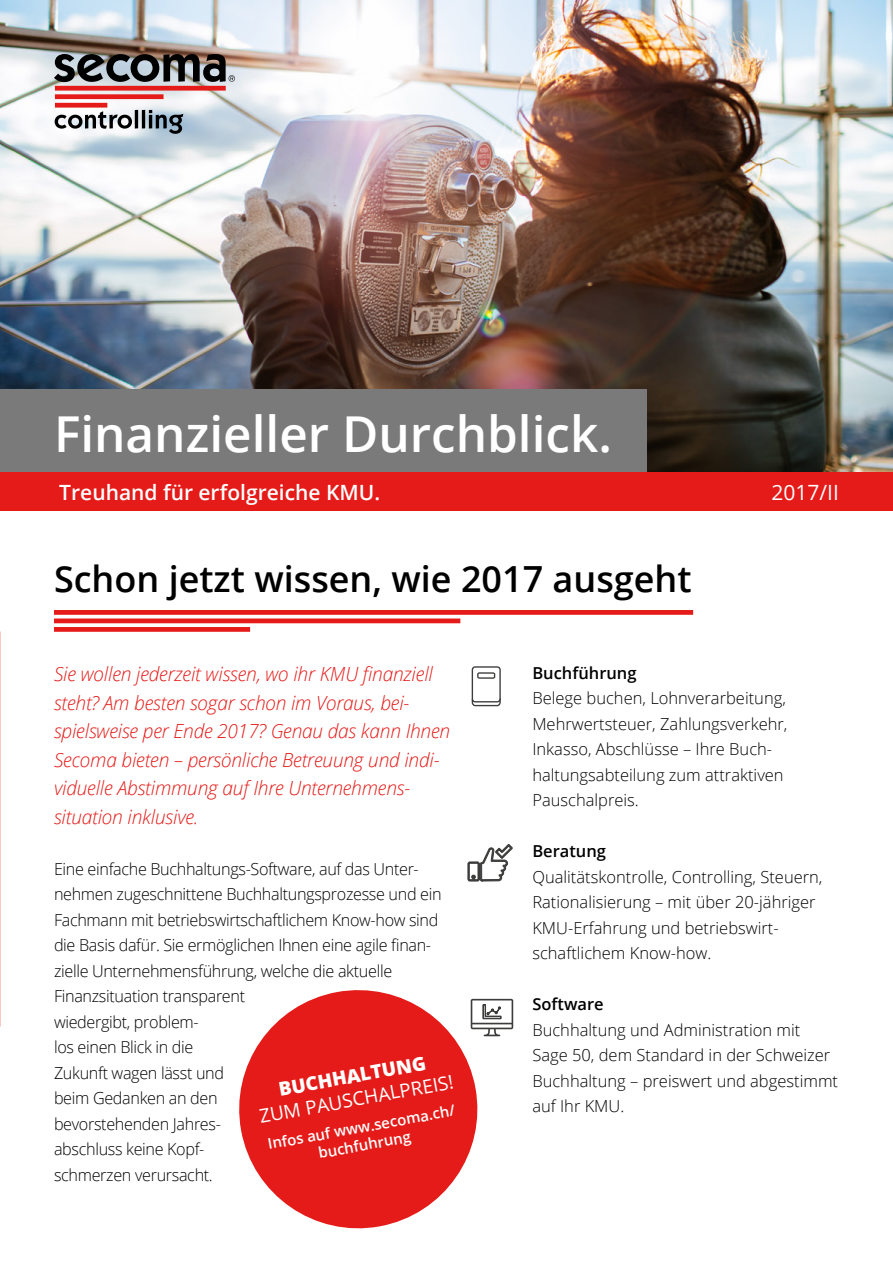
<style>
.page{position:relative;width:893px;height:1263px;background:#fff}
.page>*{position:absolute;margin:0;border:0;box-sizing:border-box;transform-origin:0 0}
.t1{font:600 49.5px "Open Sans";color:#fff}
.t2{font:600 36px "Open Sans";color:#000}
.t3{font:600 21px "Open Sans";color:#fff}
.t4{font:21px "Open Sans";color:#fff}
.t5{font:italic 300 19.5px/28.5px "Open Sans";letter-spacing:-.01em;color:#e41b18}
.t6{font:19.05px "Open Sans";color:#fff}
.t7{font:800 19.05px "Open Sans";color:#fff}
.t8{font:300 16.5px/25.5px "Open Sans";letter-spacing:-.02em;color:#000}
.t9{font:300 16.5px/25.5px "Open Sans";color:#000}
.t10{font:600 16.5px "Open Sans";color:#000}
.t11{font:600 15px/18px "Open Sans";color:#fff;text-align:center}
</style>
<div class="page">
<img style="left:0;top:0;width:893px;height:472px">
<svg style="left:54px;top:54px;width:181px;height:80px"></svg>
<div style="left:0;top:389px;width:646px;height:84px;background:#7a7a7a"></div>
<div style="left:0;top:472px;width:893px;height:39px;background:#e41b18"></div>
<svg style="left:472px;top:666px;width:29px;height:40px"></svg>
<svg style="left:468px;top:844px;width:45px;height:37px"></svg>
<svg style="left:487px;top:999px;width:26px;height:37px"></svg>
<svg style="left:54px;top:610px;width:639px;height:22px"></svg>
<svg style="left:239px;top:990px;width:248px;height:239px;fill:#e41b18"></svg>
<h1 class="t1" style="left:54px;top:400px;width:559px">Finanzieller Durchblick.</h1>
<p class="t3" style="left:59px;top:477px;width:322px">Treuhand für erfolgreiche KMU.</p>
<h2 class="t2" style="left:54px;top:554px;width:639px">Schon jetzt wissen, wie 2017 ausgeht</h2>
<p class="t4" style="left:771px;top:477px;width:69px">2017/II</p>
<p class="t5" style="left:54px;top:659px;width:398px">Sie wollen jederzeit wissen, wo ihr KMU finanziell steht? Am besten sogar schon im Voraus, bei&shy;spielsweise per Ende 2017? Genau das kann Ihnen Secoma bieten – persönliche Betreuung und indi&shy;viduelle Abstimmung auf Ihre Unternehmens&shy;situation inklusive.</p>
<p class="t8" style="left:54px;top:855px;width:389px">Eine einfache Buchhaltungs-Software, auf das Unter&shy;nehmen zugeschnittene Buchhaltungsprozesse und ein Fachmann mit betriebswirtschaftlichem Know-how sind die Basis dafür. Sie ermöglichen Ihnen eine agile finan&shy;zielle Unternehmensführung, welche die aktuelle Finanzsituation transparent<br>wiedergibt, problem-<br>los einen Blick in die<br>Zukunft wagen lässt und<br>beim Gedanken an den<br>bevorstehenden Jahres-<br>abschluss keine Kopf-<br>schmerzen verursacht.</p>
<p class="t7" style="left:276px;top:1075px;width:151px;rotate:-10deg">BUCHHALTUNG</p>
<p class="t6" style="left:257px;top:1103px;width:199px;rotate:-10deg">ZUM PAUSCHALPREIS!</p>
<p class="t11" style="left:266px;top:1134px;width:192px;rotate:-10deg">Infos auf www.secoma.ch/ buchfuhrung</p>
<p class="t10" style="left:532px;top:661px;width:106px">Buchführung</p>
<p class="t9" style="left:532px;top:685px;width:257px">Belege buchen, Lohnverarbeitung,<br>Mehrwertsteuer, Zahlungsverkehr,<br>Inkasso, Abschlüsse – Ihre Buch&shy;haltungsabteilung zum attraktiven<br>Pauschalpreis.</p>
<p class="t10" style="left:532px;top:840px;width:75px">Beratung</p>
<p class="t9" style="left:532px;top:863px;width:292px">Qualitätskontrolle, Controlling, Steuern, Rationalisierung – mit über 20-jähriger KMU-Erfahrung und betriebswirt&shy;schaftlichem Know-how.</p>
<p class="t10" style="left:532px;top:993px;width:73px">Software</p>
<p class="t9" style="left:532px;top:1016px;width:307px">Buchhaltung und Administration mit<br>Sage 50, dem Standard in der Schweizer<br>Buchhaltung – preiswert und abgestimmt auf Ihr KMU.</p>
</div>
